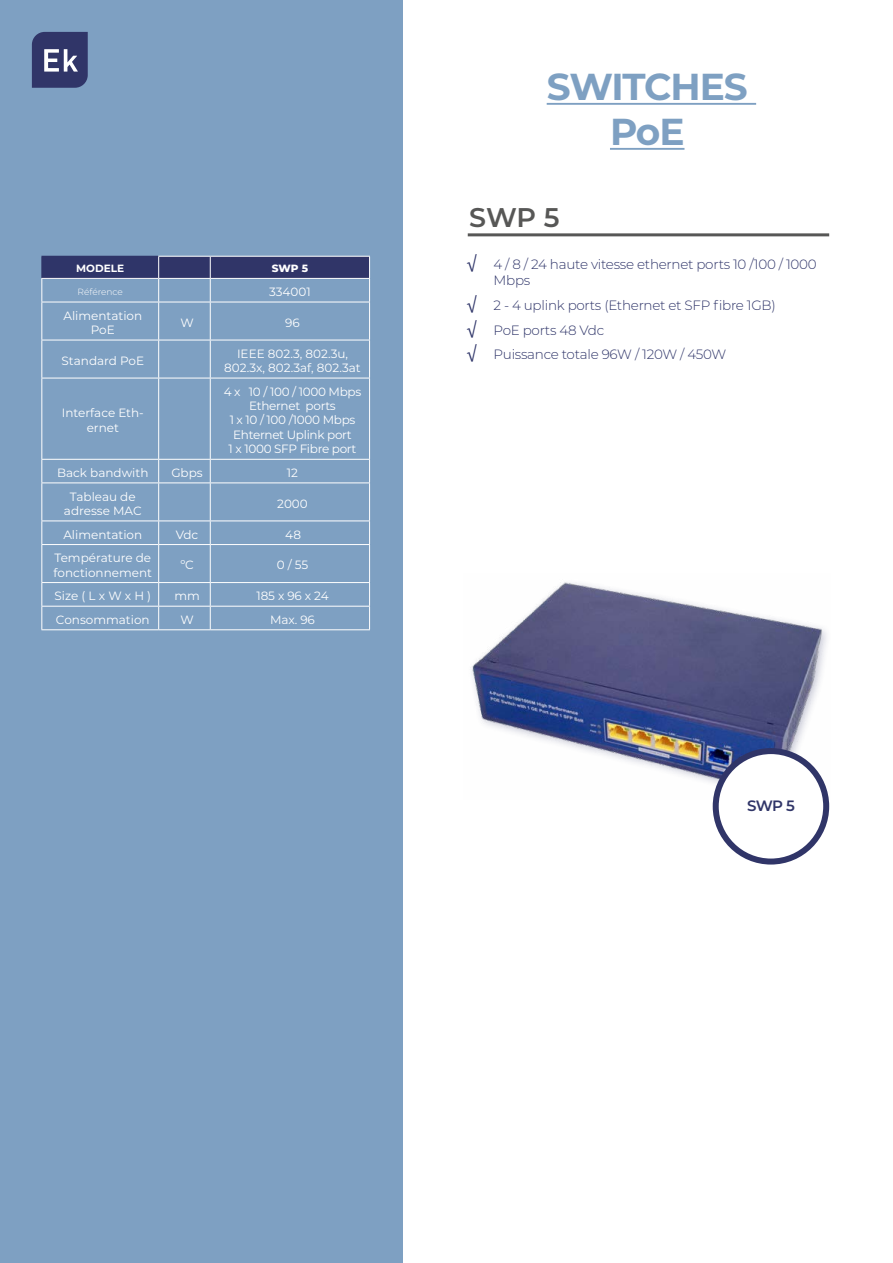
<style>
.page{position:relative;width:893px;height:1263px;background:#fff}
.page>*{position:absolute;margin:0;border:0;box-sizing:border-box;transform-origin:0 0}
.t1{font:700 37.5px/45px "Montserrat";letter-spacing:-.03em;color:#7ea0c2;text-align:center}
.t2{font:600 27px "Montserrat";color:#575756}
.t3{font:600 15px "Montserrat";color:#303568}
.t4{font:300 13.5px/24.8px "Montserrat";letter-spacing:-.02em;color:#2f3569}
.t5{font:12px/14.4px "Montserrat";color:#fff;text-align:center}
.t6{font:12px/14.4px "Montserrat";letter-spacing:-.025em;color:#fff;text-align:center}
.t7{font:700 10.5px "Montserrat";color:#fff}
.t8{font:800 10.5px "Montserrat";color:#fff}
.t9{font:300 9px "Montserrat";color:#fff}
.s1{font-family:"Helvetica Neue LT Std";font-weight:400;font-size:18px}
</style>
<div class="page">
<div style="left:0;top:0;width:402px;height:1263px;background:#7ea0c2"></div>
<svg style="left:32px;top:32px;width:56px;height:56px;background:#494e7b"></svg>
<img style="left:470px;top:582px;width:359px;height:216px">
<hr style="left:468px;top:233px;width:361px;height:3px;background:#575756">
<div style="left:716px;top:751px;width:110px;height:110px;background:#fff;border-radius:50%"></div>
<div style="left:713px;top:748px;width:116px;height:116px;border:6px solid #303568;border-radius:50%"></div>
<hr style="left:547px;top:103px;width:209px;height:2px;background:#7ea0c2">
<hr style="left:610px;top:148px;width:74px;height:2px;background:#7ea0c2">
<div style="left:42px;top:256px;width:117px;height:22px;background:#2f3569"></div>
<hr style="left:41px;top:256px;width:117px;height:1px;background:#303568">
<hr style="left:41px;top:278px;width:118px;height:1px;background:#fff">
<svg style="left:41px;top:257px;width:1px;height:45px"></svg>
<svg style="left:158px;top:256px;width:212px;height:46px"></svg>
<hr style="left:41px;top:302px;width:118px;height:1px;background:#fff">
<hr style="left:41px;top:302px;width:1px;height:38px;background:#fff">
<hr style="left:159px;top:302px;width:51px;height:1px;background:#fff">
<hr style="left:158px;top:302px;width:1px;height:38px;background:#fff">
<hr style="left:210px;top:302px;width:160px;height:1px;background:#fff">
<hr style="left:210px;top:302px;width:1px;height:38px;background:#fff">
<hr style="left:369px;top:302px;width:1px;height:38px;background:#fff">
<hr style="left:41px;top:340px;width:118px;height:1px;background:#fff">
<hr style="left:41px;top:340px;width:1px;height:38px;background:#fff">
<hr style="left:159px;top:340px;width:51px;height:1px;background:#fff">
<hr style="left:158px;top:340px;width:1px;height:38px;background:#fff">
<hr style="left:210px;top:340px;width:160px;height:1px;background:#fff">
<hr style="left:210px;top:340px;width:1px;height:38px;background:#fff">
<hr style="left:369px;top:340px;width:1px;height:38px;background:#fff">
<hr style="left:41px;top:378px;width:118px;height:1px;background:#fff">
<hr style="left:41px;top:378px;width:1px;height:81px;background:#fff">
<hr style="left:159px;top:378px;width:51px;height:1px;background:#fff">
<hr style="left:158px;top:378px;width:1px;height:81px;background:#fff">
<hr style="left:210px;top:378px;width:160px;height:1px;background:#fff">
<hr style="left:210px;top:378px;width:1px;height:81px;background:#fff">
<hr style="left:369px;top:378px;width:1px;height:81px;background:#fff">
<hr style="left:41px;top:459px;width:118px;height:1px;background:#fff">
<svg style="left:41px;top:460px;width:1px;height:22px"></svg>
<hr style="left:159px;top:459px;width:51px;height:1px;background:#fff">
<svg style="left:158px;top:460px;width:1px;height:22px"></svg>
<hr style="left:210px;top:459px;width:160px;height:1px;background:#fff">
<svg style="left:210px;top:460px;width:1px;height:22px"></svg>
<svg style="left:369px;top:460px;width:1px;height:22px"></svg>
<hr style="left:41px;top:482px;width:118px;height:1px;background:#fff">
<hr style="left:41px;top:483px;width:1px;height:37px;background:#fff">
<hr style="left:159px;top:482px;width:51px;height:1px;background:#fff">
<hr style="left:158px;top:483px;width:1px;height:37px;background:#fff">
<hr style="left:210px;top:482px;width:160px;height:1px;background:#fff">
<hr style="left:210px;top:483px;width:1px;height:37px;background:#fff">
<hr style="left:369px;top:483px;width:1px;height:37px;background:#fff">
<hr style="left:41px;top:520px;width:118px;height:1px;background:#fff">
<svg style="left:41px;top:521px;width:1px;height:23px"></svg>
<hr style="left:159px;top:520px;width:51px;height:1px;background:#fff">
<svg style="left:158px;top:521px;width:1px;height:23px"></svg>
<hr style="left:210px;top:520px;width:160px;height:1px;background:#fff">
<svg style="left:210px;top:521px;width:1px;height:23px"></svg>
<svg style="left:369px;top:521px;width:1px;height:23px"></svg>
<hr style="left:41px;top:544px;width:118px;height:1px;background:#fff">
<hr style="left:41px;top:545px;width:1px;height:37px;background:#fff">
<hr style="left:159px;top:544px;width:51px;height:1px;background:#fff">
<hr style="left:158px;top:545px;width:1px;height:37px;background:#fff">
<hr style="left:210px;top:544px;width:160px;height:1px;background:#fff">
<hr style="left:210px;top:545px;width:1px;height:37px;background:#fff">
<hr style="left:369px;top:545px;width:1px;height:37px;background:#fff">
<hr style="left:41px;top:582px;width:118px;height:1px;background:#fff">
<hr style="left:159px;top:582px;width:51px;height:1px;background:#fff">
<hr style="left:210px;top:582px;width:160px;height:1px;background:#fff">
<hr style="left:41px;top:606px;width:118px;height:1px;background:#fff">
<svg style="left:41px;top:583px;width:1px;height:46px"></svg>
<hr style="left:159px;top:606px;width:51px;height:1px;background:#fff">
<svg style="left:158px;top:583px;width:1px;height:46px"></svg>
<hr style="left:210px;top:606px;width:160px;height:1px;background:#fff">
<svg style="left:210px;top:583px;width:1px;height:46px"></svg>
<svg style="left:369px;top:583px;width:1px;height:46px"></svg>
<hr style="left:41px;top:629px;width:118px;height:1px;background:#fff">
<hr style="left:159px;top:629px;width:51px;height:1px;background:#fff">
<hr style="left:210px;top:629px;width:160px;height:1px;background:#fff">
<p class="t7" style="left:76px;top:261px;width:49px">MODELE</p>
<p class="t8" style="left:272px;top:261px;width:38px">SWP 5</p>
<p class="t9" style="left:78px;top:285px;width:47px">Référence</p>
<p class="t5" style="left:269px;top:284px;width:43px">334001</p>
<p class="t5" style="left:63px;top:308px;width:80px">Alimentation<br>PoE</p>
<p class="t5" style="left:180px;top:315px;width:15px">W</p>
<p class="t5" style="left:285px;top:315px;width:16px">96</p>
<p class="t5" style="left:62px;top:353px;width:84px">Standard PoE</p>
<p class="t5" style="left:224px;top:346px;width:138px">IEEE 802.3, 802.3u,<br>802.3x, 802.3af, 802.3at</p>
<p class="t5" style="left:62px;top:405px;width:83px">Interface Eth&shy;ernet</p>
<p class="t6" style="left:224px;top:384px;width:139px">4 x 10 / 100 / 1000 Mbps<br>Ethernet ports<br>1 x 10 / 100 /1000 Mbps<br>Ehternet Uplink port<br>1 x 1000 SFP Fibre port</p>
<p class="t5" style="left:57px;top:465px;width:93px">Back bandwith</p>
<p class="t5" style="left:171px;top:465px;width:33px">Gbps</p>
<p class="t5" style="left:287px;top:465px;width:13px">12</p>
<p class="t5" style="left:64px;top:489px;width:79px">Tableau de adresse MAC</p>
<p class="t5" style="left:277px;top:496px;width:32px">2000</p>
<p class="t5" style="left:63px;top:527px;width:80px">Alimentation</p>
<p class="t5" style="left:176px;top:527px;width:24px">Vdc</p>
<p class="t5" style="left:285px;top:527px;width:17px">48</p>
<p class="t5" style="left:54px;top:550px;width:100px;text-align:left">Température de fonctionnement</p>
<p class="t5" style="left:180px;top:557px;width:15px">ºC</p>
<p class="t5" style="left:277px;top:557px;width:33px">0 / 55</p>
<p class="t5" style="left:54px;top:588px;width:98px">Size ( L x W x H )</p>
<p class="t5" style="left:174px;top:588px;width:27px">mm</p>
<p class="t5" style="left:256px;top:588px;width:74px">185 x 96 x 24</p>
<p class="t5" style="left:56px;top:612px;width:95px">Consommation</p>
<p class="t5" style="left:180px;top:612px;width:15px">W</p>
<p class="t5" style="left:270px;top:612px;width:46px">Max. 96</p>
<h1 class="t1" style="left:547px;top:62px;width:203px">SWITCHES<br>PoE</h1>
<h2 class="t2" style="left:469px;top:198px;width:92px">SWP 5</h2>
<p class="t4" style="left:493px;top:256px;width:325px;line-height:16.2px;text-indent:-27px"><span class="s1">√</span> 4 / 8 / 24 haute vitesse ethernet ports 10 /100 / 1000<br>Mbps</p>
<p class="t4" style="left:466px;top:292px;width:311px"><span class="s1">√</span> 2 - 4 uplink ports (Ethernet et SFP fibre 1GB) <span class="s1">√</span> PoE ports 48 Vdc<br><span class="s1">√</span> Puissance totale 96W / 120W / 450W</p>
<p class="t3" style="left:747px;top:795px;width:49px">SWP 5</p>
</div>
